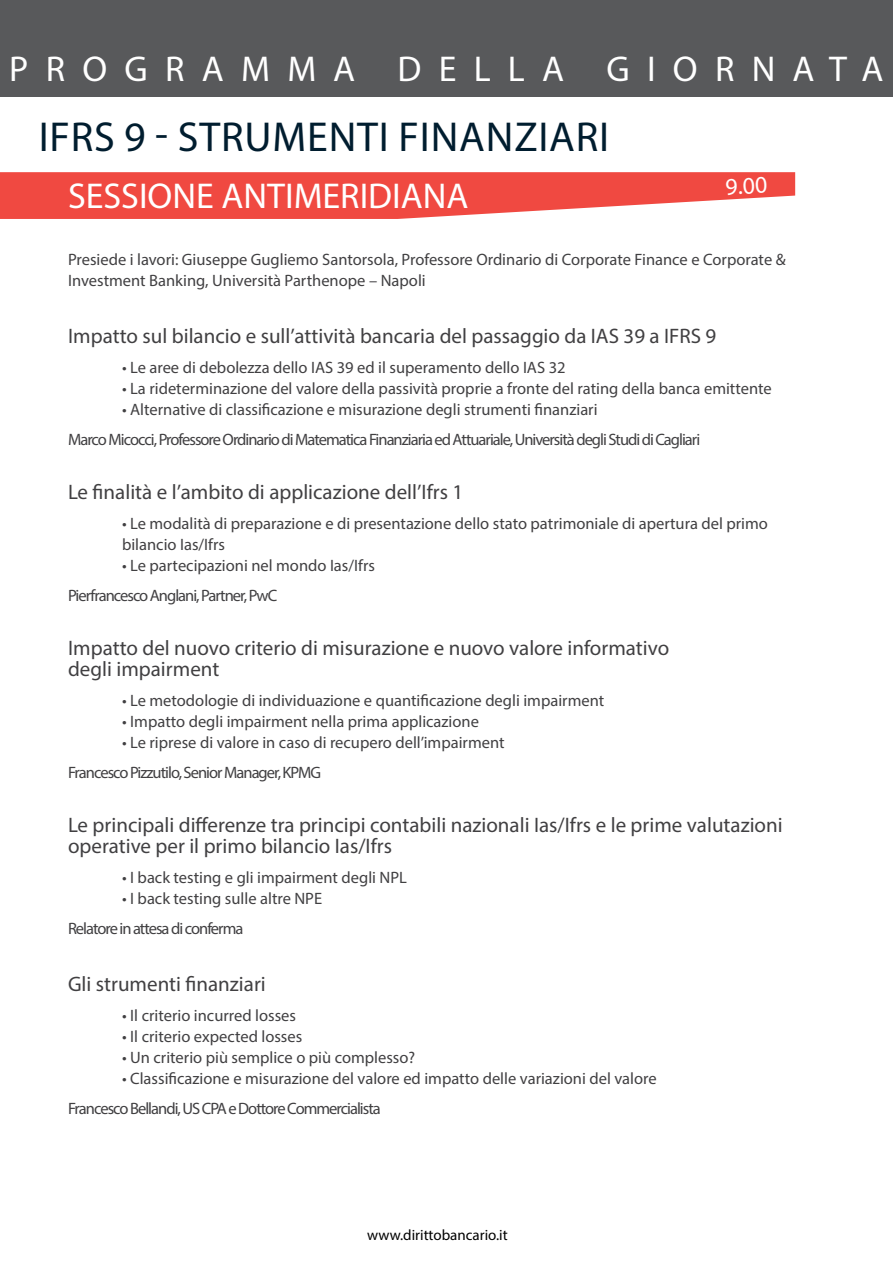
<style>
.page{position:relative;width:893px;height:1263px;background:#fff}
.page>*{position:absolute;margin:0;border:0;box-sizing:border-box;transform-origin:0 0}
.t1{font:42px "Myriad Pro";letter-spacing:.02em;color:#001d2f}
.t2{font:36px "Myriad Pro";color:#fff}
.t3{font:24px "Myriad Pro";color:#fff}
.t4{font:21px/21px "Myriad Pro";color:#414042}
.t5{font:16.5px/30px "Myriad Pro";color:#414042}
.t6{font:15px "Myriad Pro";color:#000}
</style>
<div class="page">
<svg style="left:0;top:172px;width:795px;height:47px;background:#f16059"></svg>
<div style="left:0;top:0;width:893px;height:97px;background:#58595b"></div>
<h2 class="t2" style="left:9px;top:47px;width:106px">PROG</h2>
<h2 class="t2" style="left:165px;top:47px;width:76px">R AMMA</h2>
<h2 class="t2" style="left:397px;top:47px;width:34px">DELLA</h2>
<h2 class="t2" style="left:606px;top:47px;width:179px">GIORNATA</h2>
<h1 class="t1" style="left:39px;top:111px;width:552px">IFRS 9 - Strumenti fi nanziari</h1>
<h2 class="t2" style="left:68px;top:174px;width:102px">SESSIONE</h2>
<h2 class="t2" style="left:221px;top:174px;width:203px">ANTIMERIDIANA</h2>
<h3 class="t3" style="left:725px;top:172px;width:43px;rotate:-3deg">9.00</h3>
<p class="t5" style="left:68px;top:249px;width:719px;line-height:21px">Presiede i lavori: Giuseppe Gugliemo Santorsola, Professore Ordinario di Corporate Finance e Corporate &amp;<br>Investment Banking, Università Parthenope – Napoli</p>
<p class="t4" style="left:68px;top:325px;width:650px">Impatto sul bilancio e sull’attività bancaria del passaggio da IAS 39 a IFRS 9</p>
<p class="t5" style="left:122px;top:352px;width:445px">• Le aree di debolezza dello IAS 39 ed il superamento dello IAS 32</p>
<p class="t5" style="left:122px;top:373px;width:651px">• La rideterminazione del valore della passività proprie a fronte del rating della banca emittente</p>
<p class="t5" style="left:68px;top:394px;width:634px;text-indent:54px">• Alternative di classificazione e misurazione degli strumenti finanziari<br>Marco Micocci, Professore Ordinario di Matematica Finanziaria ed Attuariale, Università degli Studi di Cagliari</p>
<p class="t4" style="left:68px;top:481px;width:397px">Le finalità e l’ambito di applicazione dell’Ifrs 1</p>
<p class="t5" style="left:122px;top:513px;width:647px;line-height:21px">• Le modalità di preparazione e di presentazione dello stato patrimoniale di apertura del primo bilancio Ias/Ifrs</p>
<p class="t5" style="left:68px;top:550px;width:308px;text-indent:54px">• Le partecipazioni nel mondo Ias/Ifrs<br>Pierfrancesco Anglani, Partner, PwC</p>
<p class="t4" style="left:68px;top:637px;width:603px">Impatto del nuovo criterio di misurazione e nuovo valore informativo degli impairment</p>
<p class="t5" style="left:122px;top:685px;width:484px">• Le metodologie di individuazione e quantificazione degli impairment</p>
<p class="t5" style="left:122px;top:706px;width:358px">• Impatto degli impairment nella prima applicazione</p>
<p class="t5" style="left:68px;top:727px;width:438px;text-indent:54px">• Le riprese di valore in caso di recupero dell’impairment<br>Francesco Pizzutilo, Senior Manager, KPMG</p>
<p class="t4" style="left:68px;top:814px;width:716px">Le principali differenze tra principi contabili nazionali Ias/Ifrs e le prime valutazioni operative per il primo bilancio Ias/Ifrs</p>
<p class="t5" style="left:122px;top:862px;width:287px">• I back testing e gli impairment degli NPL</p>
<p class="t5" style="left:68px;top:883px;width:256px;text-indent:54px">• I back testing sulle altre NPE<br>Relatore in attesa di conferma</p>
<p class="t4" style="left:68px;top:973px;width:199px">Gli strumenti finanziari</p>
<p class="t5" style="left:122px;top:1000px;width:175px">• Il criterio incurred losses</p>
<p class="t5" style="left:122px;top:1021px;width:182px">• Il criterio expected losses</p>
<p class="t5" style="left:122px;top:1042px;width:295px">• Un criterio più semplice o più complesso?</p>
<p class="t5" style="left:68px;top:1063px;width:590px;text-indent:54px">• Classificazione e misurazione del valore ed impatto delle variazioni del valore<br>Francesco Bellandi, US CPA e Dottore Commercialista</p>
<p class="t6" style="left:367px;top:1226px;width:142px">www.dirittobancario.it</p>
</div>
